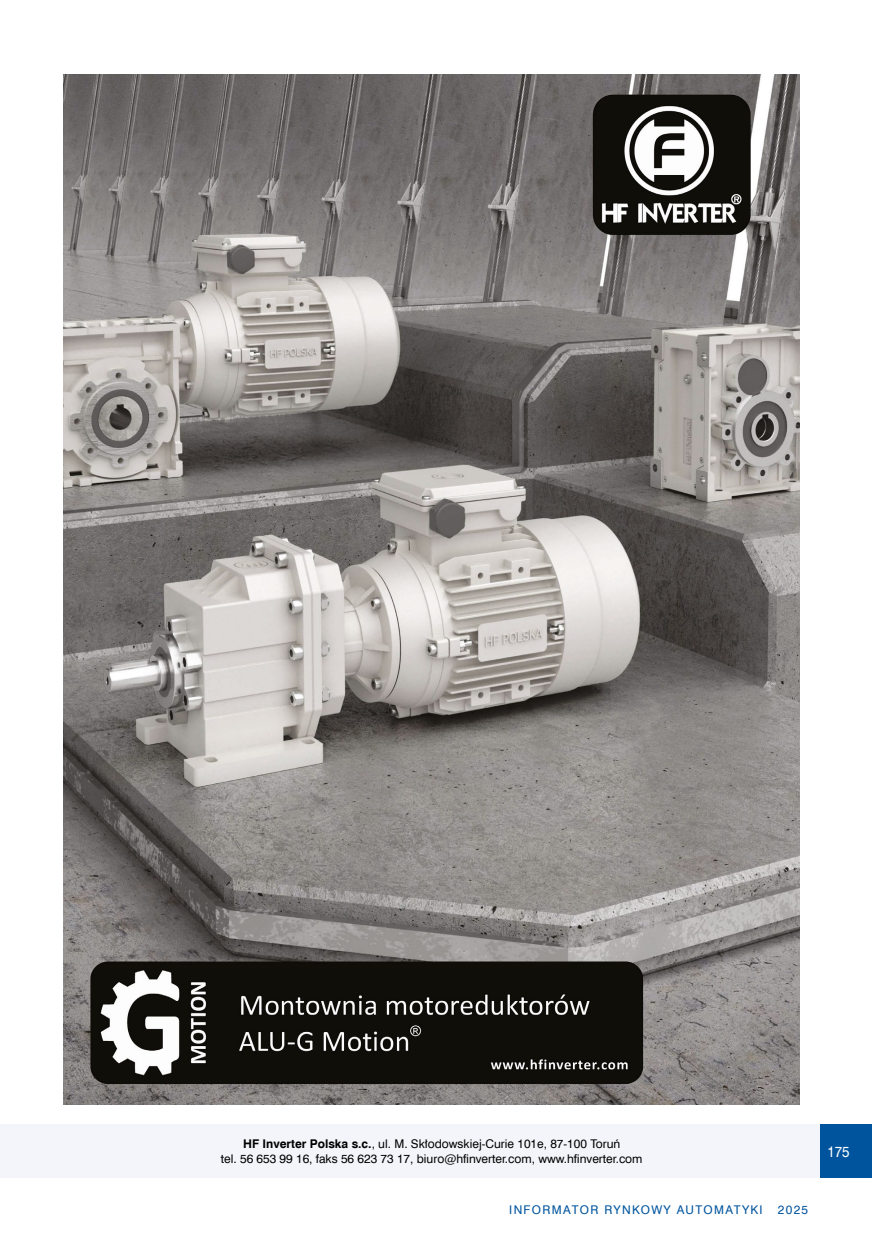
<style>
.page{position:relative;width:872px;height:1234px;background:#fff}
.page>*{position:absolute;margin:0;border:0;box-sizing:border-box;transform-origin:0 0}
.t1{font:15px "Swis 721 EU";color:#fff;scale:.9 1}
.prezStopka{font:12px "Swis 721 EU";color:#000}
.t2{font:12px "Swis 721 EU";letter-spacing:.11em;color:#00549e}
.s1{font-weight:700}
</style>
<div class="page">
<div style="left:0;top:1124px;width:872px;height:53px;background:#f4f5fb"></div>
<div style="left:821px;top:1124px;width:51px;height:53px;background:#00549e"></div>
<img style="left:64px;top:75px;width:735px;height:1029px">
<p class="prezStopka" style="left:243px;top:1136px;width:379px"><span class="s1">HF Inverter Polska s.c.</span>, ul. M. Skłodowskiej-Curie 101e, 87-100 Toruń</p>
<p class="prezStopka" style="left:221px;top:1150px;width:423px">tel. 56 653 99 16, faks 56 623 73 17, biuro@hfinverter.com, www.hfinverter.com</p>
<p class="t2" style="left:509px;top:1201px;width:255px">INFORMATOR RYNKOWY AUTOMATYKI</p>
<p class="t2" style="left:778px;top:1201px;width:32px">2025</p>
<p class="t1" style="left:827px;top:1141px;width:26px">175</p>
</div>
